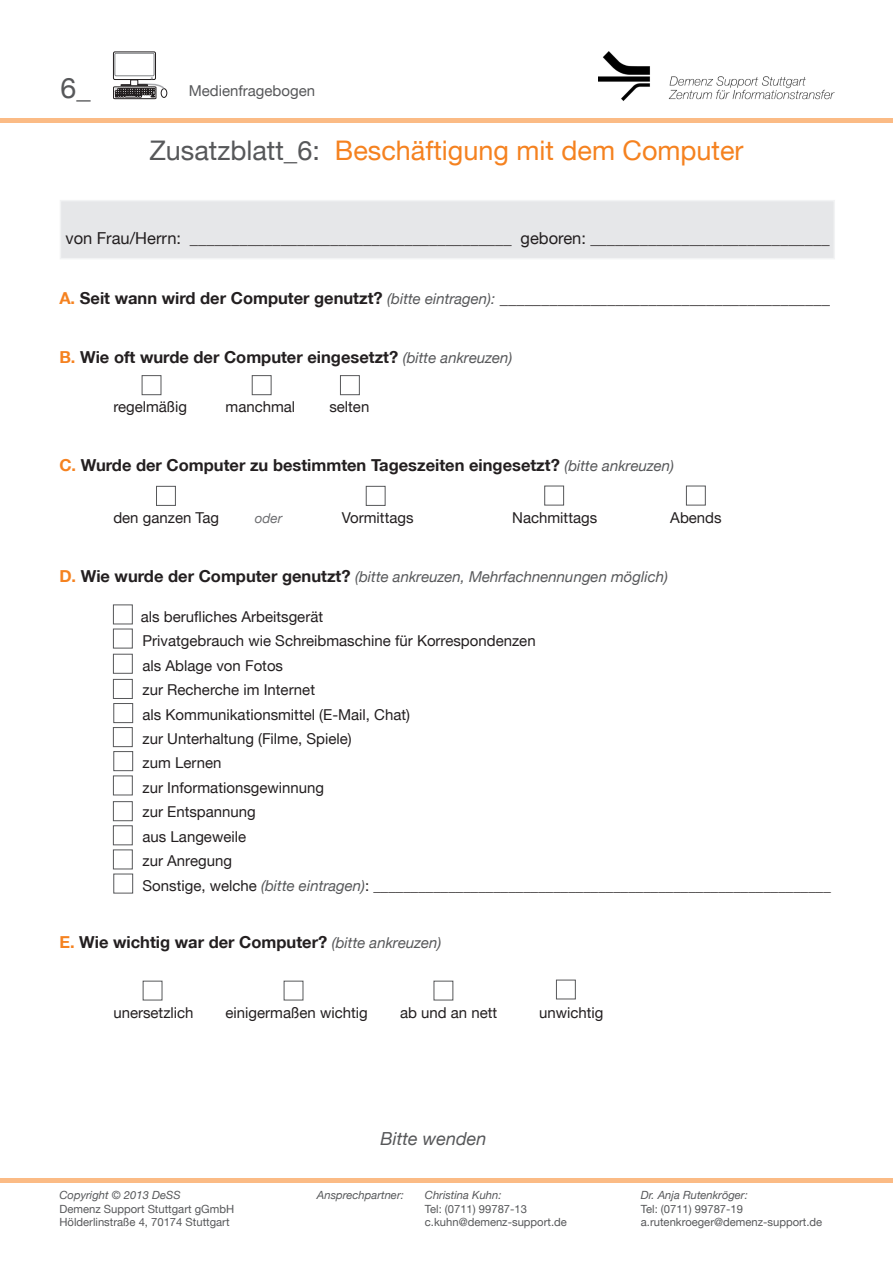
<style>
.page{position:relative;width:893px;height:1263px;background:#fff}
.page>*{position:absolute;margin:0;border:0;box-sizing:border-box;transform-origin:0 0}
.t1{font:28.5px "Helvetica Neue LT";color:#57585a}
.t2{font:27px "Helvetica Neue LT";color:#f58220}
.t3{font:italic 18px "Helvetica Neue LT";color:#57585a}
.t4{font:700 16.5px "Helvetica Neue LT";color:#231f20}
.t5{font:16.5px "Helvetica Neue LT";color:#231f20}
.t6{font:15px/24.5px "Helvetica Neue LT";color:#231f20}
.t7{font:italic 15px "Helvetica Neue LT";color:#57585a}
.t8{font:15px "Helvetica Neue LT";color:#57585a}
.t9{font:italic 13.5px "Helvetica Neue LT";color:#6c6d70}
.t10{font:11.25px/13.5px "Helvetica Neue LT";color:#57585a}
.t11{font:italic 11.25px "Helvetica Neue LT";color:#57585a}
.s1{color:#57585a}
.s2{color:#f58220}
.s3{font-weight:400;font-style:italic;font-size:15px;color:#57585a}
.s4{font-weight:700;font-style:normal;font-size:16.5px;color:#f58220}
.s5{font-weight:700;font-style:normal;font-size:16.5px;color:#231f20}
.s6{font-style:italic;color:#57585a}
</style>
<div class="page">
<img style="left:598px;top:52px;width:237px;height:49px">
<hr style="left:0;top:118px;width:893px;height:4px;background:#fbbb85">
<hr style="left:0;top:1178px;width:893px;height:4px;background:#fbbb85">
<div style="left:113px;top:52px;width:43px;height:28px;border:1px solid #231f20"></div>
<div style="left:114px;top:53px;width:40px;height:23px;border:1px solid #808285"></div>
<svg style="left:113px;top:78px;width:54px;height:21px"></svg>
<div style="left:113px;top:604px;width:20px;height:20px;border:1px solid #57585a"></div>
<div style="left:113px;top:629px;width:20px;height:19px;border:1px solid #57585a"></div>
<div style="left:340px;top:375px;width:20px;height:20px;border:1px solid #57585a"></div>
<div style="left:252px;top:375px;width:19px;height:20px;border:1px solid #57585a"></div>
<div style="left:142px;top:375px;width:19px;height:20px;border:1px solid #57585a"></div>
<div style="left:366px;top:486px;width:19px;height:20px;border:1px solid #57585a"></div>
<div style="left:156px;top:486px;width:20px;height:20px;border:1px solid #57585a"></div>
<div style="left:544px;top:486px;width:20px;height:19px;border:1px solid #57585a"></div>
<div style="left:686px;top:486px;width:20px;height:19px;border:1px solid #57585a"></div>
<div style="left:113px;top:775px;width:20px;height:20px;border:1px solid #57585a"></div>
<div style="left:113px;top:849px;width:20px;height:20px;border:1px solid #57585a"></div>
<div style="left:113px;top:801px;width:20px;height:20px;border:1px solid #57585a"></div>
<div style="left:113px;top:825px;width:20px;height:20px;border:1px solid #57585a"></div>
<div style="left:556px;top:980px;width:20px;height:19px;border:1px solid #57585a"></div>
<div style="left:60px;top:200px;width:775px;height:59px;background:#e6e7e9;border:2px solid #f2f3f4"></div>
<div style="left:113px;top:654px;width:20px;height:20px;border:1px solid #57585a"></div>
<div style="left:113px;top:679px;width:20px;height:20px;border:1px solid #57585a"></div>
<div style="left:113px;top:703px;width:20px;height:20px;border:1px solid #57585a"></div>
<div style="left:113px;top:727px;width:20px;height:20px;border:1px solid #57585a"></div>
<div style="left:113px;top:751px;width:20px;height:20px;border:1px solid #57585a"></div>
<div style="left:113px;top:874px;width:20px;height:19px;border:1px solid #57585a"></div>
<h1 class="t1" style="left:61px;top:71px;width:32px">6_</h1>
<p class="t8" style="left:189px;top:81px;width:128px">Medienfragebogen</p>
<h2 class="t2" style="left:149px;top:134px;width:596px"><span class="s1">Zusatzblatt_6:</span> Beschäftigung mit dem Computer</h2>
<p class="t5" style="left:65px;top:228px;width:766px">von Frau/Herrn: _______________________________________ geboren: _____________________________</p>
<p class="t4" style="left:59px;top:288px;width:772px"><span class="s2">A.</span> Seit wann wird der Computer genutzt? <span class="s3">(bitte eintragen):</span> ________________________________________</p>
<p class="t4" style="left:59px;top:347px;width:454px"><span class="s2">B.</span> Wie oft wurde der Computer eingesetzt? <span class="s3">(bitte ankreuzen)</span></p>
<p class="t6" style="left:113px;top:395px;width:75px">regelmäßig</p>
<p class="t6" style="left:226px;top:395px;width:71px">manchmal</p>
<p class="t6" style="left:329px;top:395px;width:42px">selten</p>
<p class="t4" style="left:59px;top:455px;width:616px"><span class="s2">C.</span> Wurde der Computer zu bestimmten Tageszeiten eingesetzt? <span class="s3">(bitte ankreuzen)</span></p>
<p class="t6" style="left:113px;top:506px;width:107px">den ganzen Tag</p>
<p class="t9" style="left:255px;top:510px;width:29px">oder</p>
<p class="t6" style="left:342px;top:506px;width:73px">Vormittags</p>
<p class="t6" style="left:512px;top:506px;width:87px">Nachmittags</p>
<p class="t6" style="left:670px;top:506px;width:53px">Abends</p>
<p class="t7" style="left:59px;top:568px;width:610px"><span class="s4">D.</span> <span class="s5">Wie wurde der Computer genutzt?</span> (bitte ankreuzen, Mehrfachnennungen möglich)</p>
<p class="t6" style="left:141px;top:604px;width:692px">als berufliches Arbeitsgerät<br>Privatgebrauch wie Schreibmaschine für Korrespondenzen<br>als Ablage von Fotos<br>zur Recherche im Internet<br>als Kommunikationsmittel (E-Mail, Chat)<br>zur Unterhaltung (Filme, Spiele)<br>zum Lernen<br>zur Informationsgewinnung<br>zur Entspannung<br>aus Langeweile<br>zur Anregung<br>Sonstige, welche <span class="s6">(bitte eintragen)</span>: _____________________________________________________________</p>
<p class="t4" style="left:59px;top:932px;width:384px"><span class="s2">E.</span> Wie wichtig war der Computer? <span class="s3">(bitte ankreuzen)</span></p>
<p class="t6" style="left:113px;top:1000px;width:82px">unersetzlich</p>
<p class="t6" style="left:226px;top:1000px;width:144px">einigermaßen wichtig</p>
<p class="t6" style="left:400px;top:1000px;width:99px">ab und an nett</p>
<p class="t6" style="left:539px;top:1000px;width:66px">unwichtig</p>
<p class="t11" style="left:60px;top:1188px;width:123px">Copyright © 2013 DeSS</p>
<p class="t10" style="left:60px;top:1202px;width:176px">Demenz Support Stuttgart gGmbH<br>Hölderlinstraße 4, 70174 Stuttgart</p>
<p class="t3" style="left:381px;top:1128px;width:108px">Bitte wenden</p>
<p class="t11" style="left:317px;top:1188px;width:88px">Ansprechpartner:</p>
<p class="t11" style="left:425px;top:1188px;width:78px">Christina Kuhn:</p>
<p class="t11" style="left:641px;top:1188px;width:108px">Dr. Anja Rutenkröger:</p>
<p class="t10" style="left:425px;top:1202px;width:104px">Tel: (0711) 99787-13</p>
<p class="t10" style="left:641px;top:1202px;width:104px">Tel: (0711) 99787-19</p>
<p class="t10" style="left:425px;top:1215px;width:143px">c.kuhn@demenz-support.de</p>
<p class="t10" style="left:641px;top:1215px;width:183px">a.rutenkroeger@demenz-support.de</p>
</div>
